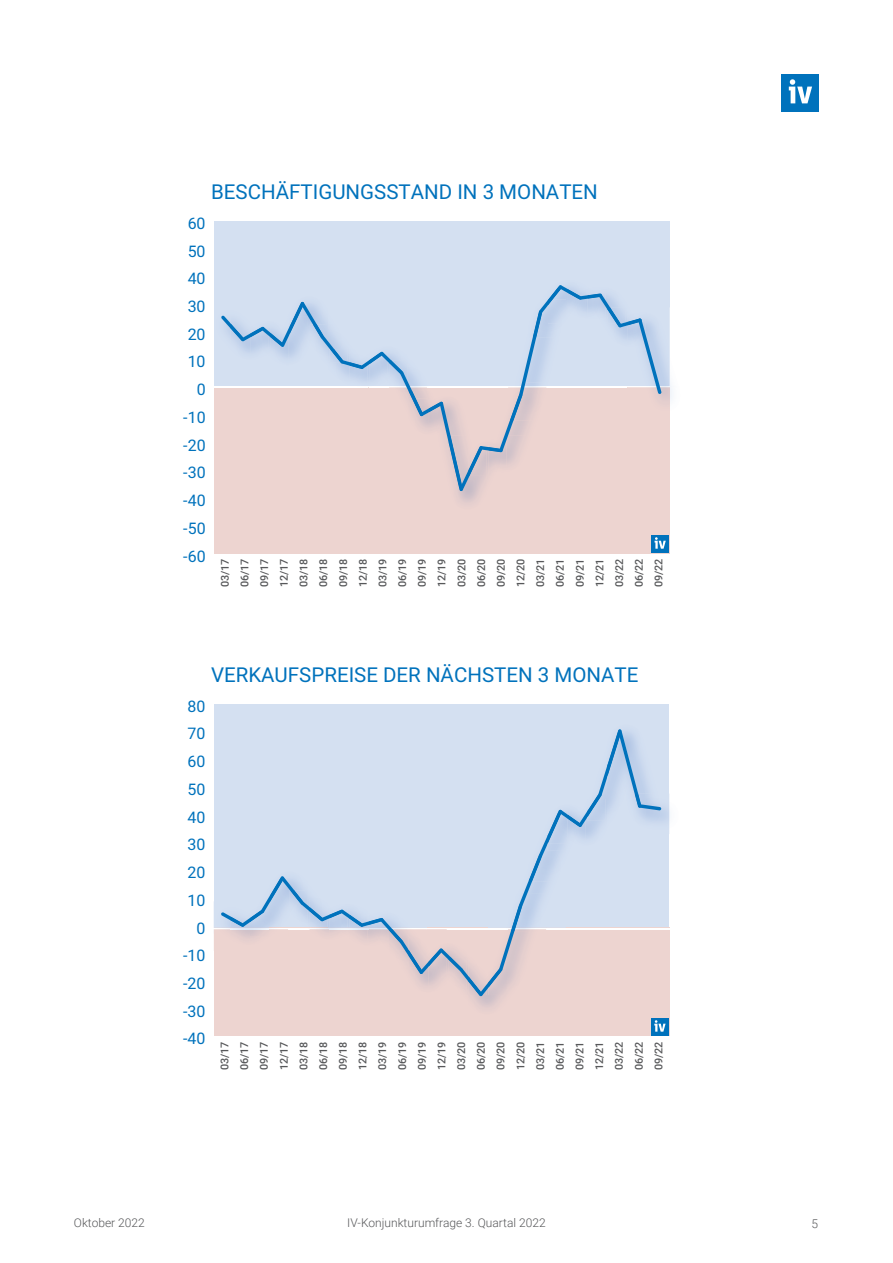
<style>
.page{position:relative;width:893px;height:1263px;background:#fff}
.page>*{position:absolute;margin:0;border:0;box-sizing:border-box;transform-origin:0 0}
.t1{font:20.55px "Roboto";color:#0072bc}
.t2{font:15.9px "Roboto";color:#0072bc}
.t3{font:300 12px "Roboto";color:#57585a}
.t4{font:500 10.8px/19.6px "Roboto";color:#57585a;text-align:justify}
</style>
<div class="page">
<div style="left:781px;top:74px;width:38px;height:38px;background:#0072bc"></div>
<svg style="left:789px;top:79px;width:23px;height:24px"></svg>
<div style="left:214px;top:221px;width:455px;height:166px;background:#d4e0f1"></div>
<div style="left:214px;top:387px;width:455px;height:166px;background:#edd4d0"></div>
<hr style="left:213px;top:386px;width:476px;height:1px;background:#fff">
<img style="left:662px;top:308px;width:10px;height:110px">
<img style="left:662px;top:308px;width:3px;height:43px">
<svg style="left:221px;top:285px;width:441px;height:206px"></svg>
<div style="left:651px;top:535px;width:18px;height:18px;background:#0072bc"></div>
<svg style="left:655px;top:537px;width:11px;height:12px"></svg>
<div style="left:213px;top:704px;width:456px;height:229px;background:#d4e0f1"></div>
<div style="left:214px;top:928px;width:455px;height:108px;background:#edd4d0"></div>
<hr style="left:213px;top:928px;width:458px;height:1px;background:#fff">
<img style="left:473px;top:996px;width:28px;height:12px">
<img style="left:665px;top:794px;width:5px;height:40px">
<img style="left:661px;top:807px;width:4px;height:14px">
<svg style="left:213px;top:729px;width:448px;height:267px"></svg>
<div style="left:651px;top:1018px;width:18px;height:17px;background:#0072bc"></div>
<svg style="left:654px;top:1020px;width:12px;height:12px"></svg>
<p class="t2" style="left:188px;top:212px;width:19px">60</p>
<p class="t2" style="left:188px;top:240px;width:19px">50</p>
<p class="t2" style="left:188px;top:267px;width:19px">40</p>
<p class="t2" style="left:188px;top:295px;width:19px">30</p>
<p class="t2" style="left:188px;top:323px;width:19px">20</p>
<p class="t2" style="left:188px;top:351px;width:19px">10</p>
<p class="t2" style="left:197px;top:378px;width:10px">0</p>
<p class="t2" style="left:183px;top:406px;width:24px">-10</p>
<p class="t2" style="left:183px;top:434px;width:24px">-20</p>
<p class="t2" style="left:183px;top:461px;width:24px">-30</p>
<p class="t2" style="left:183px;top:489px;width:24px">-40</p>
<p class="t2" style="left:183px;top:517px;width:24px">-50</p>
<p class="t2" style="left:183px;top:545px;width:24px">-60</p>
<p class="t1" style="left:211px;top:177px;width:388px">BESCHÄFTIGUNGSSTAND IN 3 MONATEN</p>
<p class="t4" style="left:215px;top:587px;width:30px;rotate:-90deg">03/17<br>06/17<br>09/17<br>12/17<br>03/18<br>06/18<br>09/18<br>12/18<br>03/19<br>06/19<br>09/19<br>12/19<br>03/20<br>06/20<br>09/20<br>12/20<br>03/21<br>06/21<br>09/21<br>12/21<br>03/22<br>06/22<br>09/22</p>
<p class="t1" style="left:211px;top:660px;width:429px">VERKAUFSPREISE DER NÄCHSTEN 3 MONATE</p>
<p class="t2" style="left:187px;top:695px;width:19px">80</p>
<p class="t2" style="left:187px;top:723px;width:19px">70</p>
<p class="t2" style="left:187px;top:750px;width:19px">60</p>
<p class="t2" style="left:187px;top:778px;width:19px">50</p>
<p class="t2" style="left:187px;top:806px;width:19px">40</p>
<p class="t2" style="left:187px;top:834px;width:19px">30</p>
<p class="t2" style="left:187px;top:861px;width:19px">20</p>
<p class="t2" style="left:187px;top:889px;width:19px">10</p>
<p class="t2" style="left:196px;top:917px;width:10px">0</p>
<p class="t2" style="left:183px;top:944px;width:24px">-10</p>
<p class="t2" style="left:183px;top:972px;width:24px">-20</p>
<p class="t2" style="left:183px;top:1000px;width:24px">-30</p>
<p class="t2" style="left:183px;top:1028px;width:24px">-40</p>
<p class="t4" style="left:214px;top:1070px;width:30px;rotate:-90deg">03/17<br>06/17<br>09/17<br>12/17<br>03/18<br>06/18<br>09/18<br>12/18<br>03/19<br>06/19<br>09/19<br>12/19<br>03/20<br>06/20<br>09/20<br>12/20<br>03/21<br>06/21<br>09/21<br>12/21<br>03/22<br>06/22<br>09/22</p>
<p class="t3" style="left:74px;top:1214px;width:72px">Oktober 2022</p>
<p class="t3" style="left:347px;top:1215px;width:200px">IV-Konjunkturumfrage 3. Quartal 2022</p>
<p class="t3" style="left:811px;top:1215px;width:8px">5</p>
</div>
